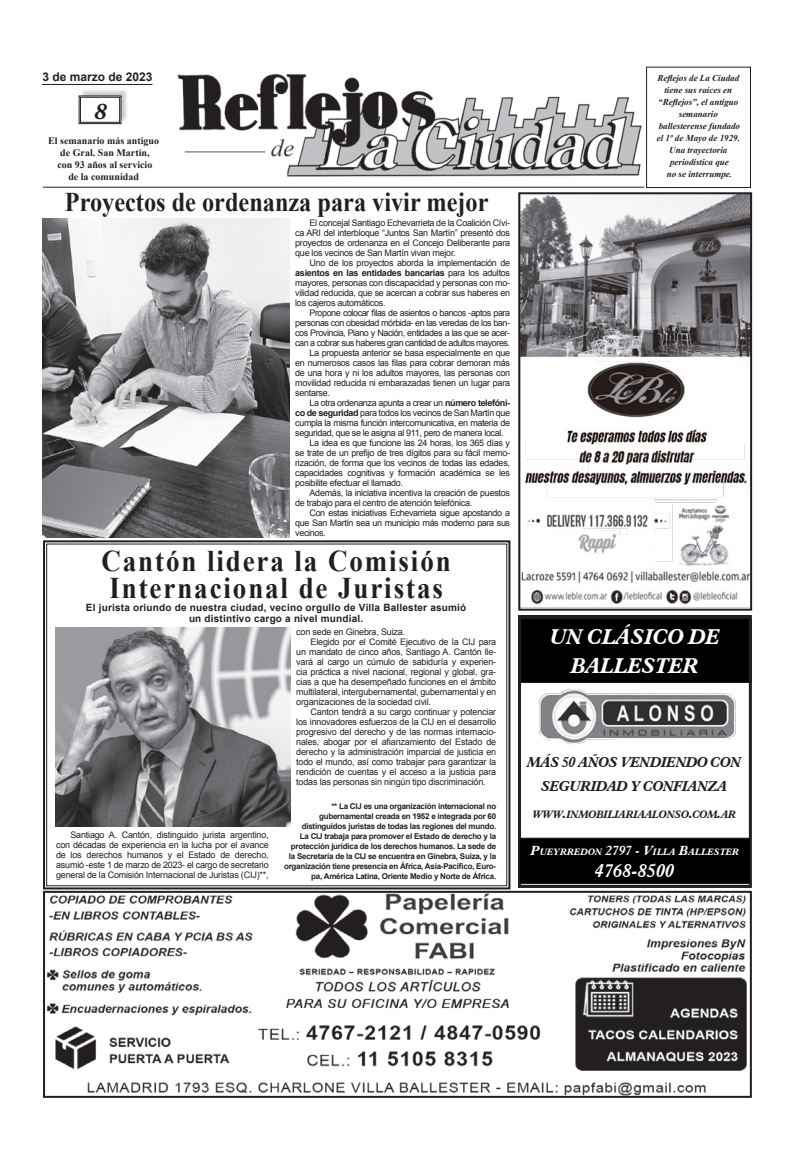
<style>
.page{position:relative;width:794px;height:1163px;background:#fff}
.page>*{position:absolute;margin:0;border:0;box-sizing:border-box;transform-origin:0 0}
.t1{font:700 30px/27px "Times New Roman";letter-spacing:.07em;color:#231f20;scale:.9 1}
.t2{font:700 27px "Times New Roman";color:#231f20;scale:.9 1}
.t3{font:italic 700 24px "Adobe Garamond Pro";color:#231f20}
.t4{font:italic 700 21px/29px "Aldine 721 BT";letter-spacing:-.01em;color:#fff;text-align:center}
.t5{font:italic 700 18px "Aldine 721 BT";letter-spacing:.01em;color:#fff}
.t6{font:italic 700 14px/24px "Aldine 721 BT";letter-spacing:-.03em;color:#231f20;text-align:center}
.t7{font:italic 700 13px "Aldine 721 BT";color:#fff}
.t8{font:700 12px "Arial";color:#231f20}
.t9{font:italic 700 10.5px "Aldine 721 BT";color:#231f20}
.t10{font:700 10px/11px "Arial";letter-spacing:.02em;color:#231f20;text-align:center}
.t11{font:700 10px "Times New Roman";color:#231f20}
.t12{font:italic 700 9.1px "Aldine 721 BT";color:#fff}
.t13{font:9px/10px "Arial";letter-spacing:-.03em;color:#231f20;text-align:justify}
.t14{font:italic 700 9px/12px "Times New Roman";color:#231f20;text-align:center}
.t15{font:700 8px/10px "Arial";letter-spacing:-.03em;color:#231f20;text-align:right}
.s1{font-weight:700}
.s2{font-size:15px}
.s3{font-size:13px}
.s4{font-size:9.1px}
</style>
<div class="page">
<img style="left:177px;top:73px;width:465px;height:104px">
<div style="left:646px;top:67px;width:105px;height:121px;border:1px solid #231f20"></div>
<div style="left:80px;top:88px;width:49px;height:34px;background:#231f20;opacity:.23"></div>
<svg style="left:78px;top:95px;width:44px;height:29px"></svg>
<div style="left:80px;top:97px;width:40px;height:26px;border:1px solid #231f20"></div>
<hr style="left:43px;top:187px;width:601px;height:1px;background:#231f20">
<hr style="left:42px;top:84px;width:110px;height:1px;background:#231f20">
<div style="left:518px;top:618px;width:233px;height:64px;background:#000"></div>
<div style="left:518px;top:615px;width:234px;height:272px;border:3px solid #231f20"></div>
<img style="left:539px;top:689px;width:197px;height:55px">
<div style="left:519px;top:838px;width:231px;height:45px;background:#000"></div>
<div style="left:519px;top:837px;width:232px;height:47px;border:1px solid #231f20"></div>
<img style="left:46px;top:893px;width:701px;height:201px">
<div style="left:43px;top:890px;width:709px;height:207px;border:2px solid #231f20"></div>
<img style="left:521px;top:195px;width:228px;height:410px">
<div style="left:518px;top:192px;width:234px;height:418px;border:2px solid #231f20"></div>
<img style="left:43px;top:219px;width:246px;height:318px">
<svg style="left:43px;top:540px;width:468px;height:350px"></svg>
<div style="left:46px;top:543px;width:461px;height:343px;border:1px solid #231f20"></div>
<p class="t8" style="left:43px;top:69px;width:112px">3 de marzo de 2023</p>
<p class="t3" style="left:94px;top:97px;width:14px">8</p>
<p class="t11" style="left:48px;top:134px;width:112px">El semanario más antiguo</p>
<p class="t11" style="left:60px;top:146px;width:91px">de Gral. San Martín,</p>
<p class="t11" style="left:57px;top:158px;width:97px">con 93 años al servicio</p>
<p class="t11" style="left:68px;top:170px;width:72px">de la comunidad</p>
<p class="t2" style="left:65px;top:183px;width:472px">Proyectos de ordenanza para vivir mejor</p>
<p class="t13" style="left:295px;top:218px;width:216px;text-indent:14px">El concejal Santiago Echevarrieta de la Coalición Cívi&shy;ca ARI del interbloque “Juntos San Martín” presentó dos proyectos de ordenanza en el Concejo Deliberante para que los vecinos de San Martín vivan mejor.</p>
<p class="t13" style="left:295px;top:258px;width:216px;text-indent:14px">Uno de los proyectos aborda la implementación de <span class="s1">asientos en las entidades bancarias</span> para los adultos mayores, personas con discapacidad y personas con mo&shy;vilidad reducida, que se acercan a cobrar sus haberes en los cajeros automáticos.</p>
<p class="t13" style="left:295px;top:308px;width:216px;text-indent:14px">Propone colocar filas de asientos o bancos -aptos para personas con obesidad mórbida- en las veredas de los ban&shy;cos Provincia, Piano y Nación, entidades a las que se acer&shy;can a cobrar sus haberes gran cantidad de adultos mayores.</p>
<p class="t13" style="left:295px;top:348px;width:216px;text-indent:14px">La propuesta anterior se basa especialmente en que en numerosos casos las filas para cobrar demoran más de una hora y ni los adultos mayores, las personas con movilidad reducida ni embarazadas tienen un lugar para sentarse.</p>
<p class="t13" style="left:295px;top:398px;width:216px;text-indent:14px">La otra ordenanza apunta a crear un <span class="s1">número telefóni&shy;co de seguridad</span> para todos los vecinos de San Martín que cumpla la misma función intercomunicativa, en materia de seguridad, que se le asigna al 911, pero de manera local.</p>
<p class="t13" style="left:295px;top:438px;width:216px;text-indent:14px">La idea es que funcione las 24 horas, los 365 días y se trate de un prefijo de tres dígitos para su fácil memo&shy;rización, de forma que los vecinos de todas las edades, capacidades cognitivas y formación académica se les posibilite efectuar el llamado.</p>
<p class="t13" style="left:295px;top:488px;width:216px;text-indent:14px">Además, la iniciativa incentiva la creación de puestos de trabajo para el centro de atención telefónica.</p>
<p class="t13" style="left:295px;top:508px;width:216px;text-indent:14px">Con estas iniciativas Echevarrieta sigue apostando a que San Martín sea un municipio más moderno para sus vecinos.</p>
<p class="t1" style="left:101px;top:546px;width:389px">Cantón lidera la Comisión<br>Internacional de Juristas</p>
<p class="t10" style="left:86px;top:601px;width:382px">El jurista oriundo de nuestra ciudad, vecino orgullo de Villa Ballester asumió un distintivo cargo a nivel mundial.</p>
<p class="t13" style="left:56px;top:830px;width:214px;text-indent:14px">Santiago A. Cantón, distinguido jurista argentino, con décadas de experiencia en la lucha por el avance de los derechos humanos y el Estado de derecho, asumió -este 1 de marzo de 2023- el cargo de secretario general de la Comisión Internacional de Juristas (CIJ)**,</p>
<p class="t13" style="left:296px;top:626px;width:110px">con sede en Ginebra, Suiza.</p>
<p class="t13" style="left:296px;top:636px;width:201px;text-indent:14px">Elegido por el Comité Ejecutivo de la CIJ para un mandato de cinco años, Santiago A. Cantón lle&shy;vará al cargo un cúmulo de sabiduría y experien&shy;cia práctica a nivel nacional, regional y global, gra&shy;cias a que ha desempeñado funciones en el ámbito multilateral, intergubernamental, gubernamental y en organizaciones de la sociedad civil.</p>
<p class="t13" style="left:296px;top:706px;width:201px;text-indent:14px">Canton tendrá a su cargo continuar y potenciar los innovadores esfuerzos de la CIJ en el desarrollo progresivo del derecho y de las normas internacio&shy;nales, abogar por el afianzamiento del Estado de derecho y la administración imparcial de justicia en todo el mundo, así como trabajar para garantizar la rendición de cuentas y el acceso a la justicia para todas las personas sin ningún tipo discriminación.</p>
<p class="t15" style="left:284px;top:801px;width:214px">** La CIJ es una organización internacional no gubernamental creada en 1952 e integrada por 60 distinguidos juristas de todas las regiones del mundo.<br>La CIJ trabaja para promover el Estado de derecho y la protección jurídica de los derechos humanos. La sede de la Secretaría de la CIJ se encuentra en Ginebra, Suiza, y la organización tiene presencia en África, Asia-Pacífico, Euro&shy;pa, América Latina, Oriente Medio y Norte de África.</p>
<p class="t14" style="left:657px;top:72px;width:83px">Reflejos de La Ciudad</p>
<p class="t14" style="left:658px;top:84px;width:82px">tiene sus raíces en “Reflejos”, el antiguo semanario</p>
<p class="t14" style="left:656px;top:120px;width:85px;text-align:left">ballesterense fundado el 1º de Mayo de 1929.</p>
<p class="t14" style="left:669px;top:144px;width:60px">Una trayectoria</p>
<p class="t14" style="left:670px;top:156px;width:60px">periodística que</p>
<p class="t14" style="left:667px;top:168px;width:67px">no se interrumpe.</p>
<p class="t4" style="left:549px;top:621px;width:172px">UN CLÁSICO DE<br>BALLESTER</p>
<p class="t6" style="left:527px;top:749px;width:216px">MÁS 50 AÑOS VENDIENDO CON<br>SEGURIDAD Y CONFIANZA</p>
<p class="t9" style="left:532px;top:807px;width:42px">WWW<span class="s2">.</span>INMOBILIARIAALONSO</p>
<p class="t9" style="left:689px;top:807px;width:41px"><span class="s2">.</span>COM<span class="s2">.</span>AR</p>
<p class="t12" style="left:530px;top:846px;width:17px"><span class="s3">P</span>UEYRREDON</p>
<p class="t7" style="left:606px;top:842px;width:54px">2797 - V<span class="s4">ILLA</span></p>
<p class="t12" style="left:679px;top:846px;width:17px"><span class="s3">B</span>ALLESTER</p>
<p class="t5" style="left:595px;top:859px;width:81px">4768-8500</p>
</div>
